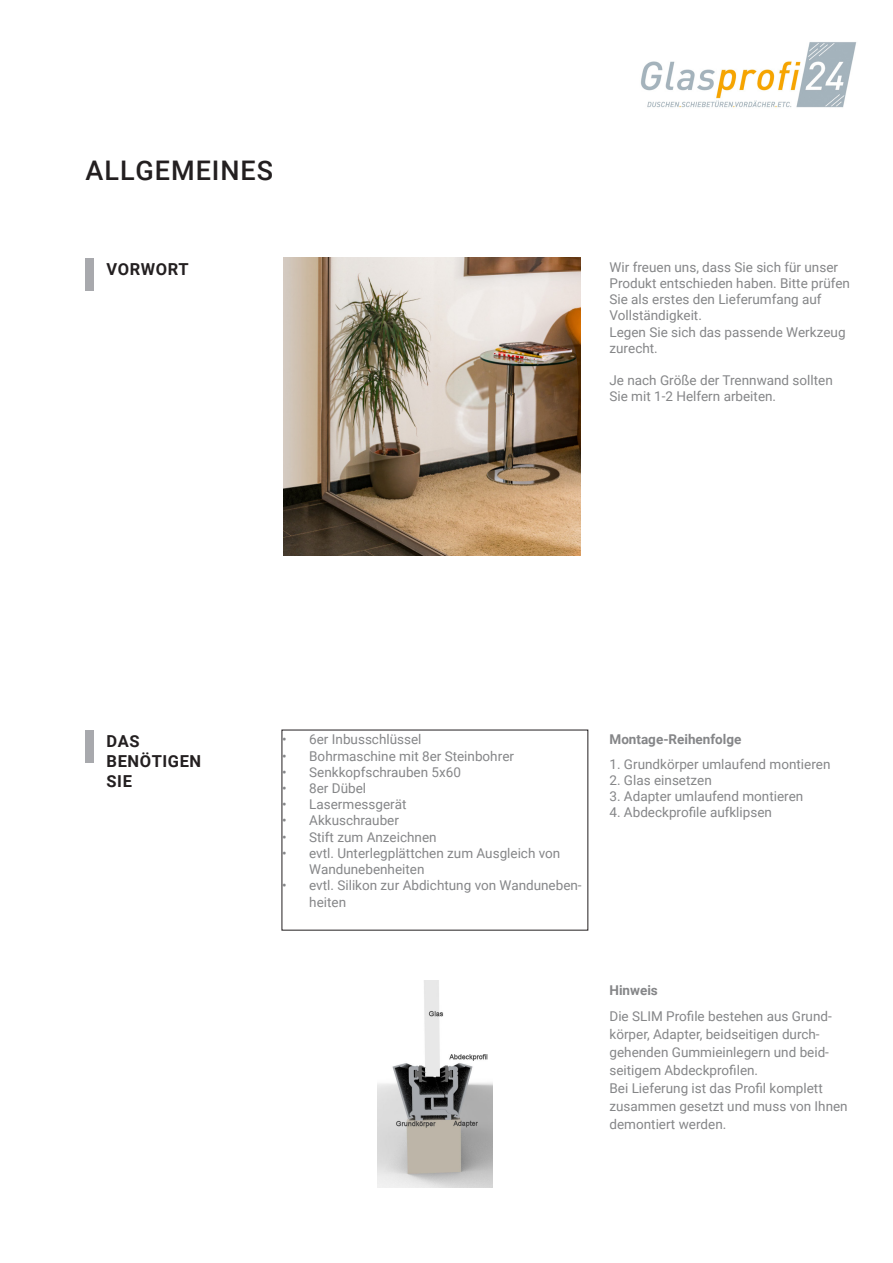
<style>
.page{position:relative;width:893px;height:1263px;background:#fff}
.page>*{position:absolute;margin:0;border:0;box-sizing:border-box;transform-origin:0 0}
.Headline{font:500 27px "Roboto";letter-spacing:.035em;color:#231f20}
.Randbemerkung{font:700 16.5px/19.8px "Roboto";letter-spacing:.035em;color:#231f20}
.Grundschrift{font:13.5px/16.2px "Roboto";color:#858688}
.Bildbeschreibung_Sub{font:700 13.5px "Roboto";color:#858688}
.Grundschrift-2{font:700 13.5px "Roboto";color:#858688}
</style>
<div class="page">
<img style="left:641px;top:42px;width:216px;height:66px">
<div style="left:85px;top:258px;width:9px;height:32px;background:#a8a9ad"></div>
<div style="left:85px;top:730px;width:9px;height:32px;background:#a8a9ad"></div>
<img style="left:283px;top:258px;width:298px;height:297px">
<img style="left:377px;top:981px;width:116px;height:206px">
<p class="Headline" style="left:86px;top:151px;width:189px">ALLGEMEINES</p>
<p class="Randbemerkung" style="left:107px;top:259px;width:84px">VORWORT</p>
<p class="Grundschrift" style="left:609px;top:258px;width:242px">Wir freuen uns, dass Sie sich für unser Produkt entschieden haben. Bitte prüfen Sie als erstes den Lieferumfang auf Vollständigkeit.</p>
<p class="Grundschrift" style="left:609px;top:323px;width:238px">Legen Sie sich das passende Werkzeug zurecht.</p>
<p class="Grundschrift" style="left:609px;top:372px;width:225px">Je nach Größe der Trennwand sollten<br>Sie mit 1-2 Helfern arbeiten.</p>
<p class="Randbemerkung" style="left:107px;top:731px;width:35px">DAS</p>
<p class="Randbemerkung" style="left:107px;top:750px;width:96px">BENÖTIGEN<br>SIE</p>
<p class="Grundschrift" style="left:282px;top:731px;width:141px">• 6er Inbusschlüssel</p>
<p class="Grundschrift" style="left:282px;top:747px;width:233px">• Bohrmaschine mit 8er Steinbohrer</p>
<p class="Grundschrift" style="left:282px;top:763px;width:180px">• Senkkopfschrauben 5x60</p>
<p class="Grundschrift" style="left:282px;top:780px;width:85px">• 8er Dübel</p>
<p class="Grundschrift" style="left:282px;top:796px;width:126px">• Lasermessgerät</p>
<p class="Grundschrift" style="left:282px;top:812px;width:118px">• Akkuschrauber</p>
<p class="Grundschrift" style="left:282px;top:828px;width:156px">• Stift zum Anzeichnen</p>
<p class="Grundschrift" style="left:309px;top:844px;width:253px;text-indent:-27px">• evtl. Unterlegplättchen zum Ausgleich von<br>Wandunebenheiten</p>
<p class="Grundschrift" style="left:309px;top:877px;width:274px;text-indent:-27px">• evtl. Silikon zur Abdichtung von Wanduneben&shy;heiten</p>
<p class="Bildbeschreibung_Sub" style="left:609px;top:730px;width:134px">Montage-Reihenfolge</p>
<p class="Grundschrift" style="left:609px;top:755px;width:223px">1. Grundkörper umlaufend montieren</p>
<p class="Grundschrift" style="left:609px;top:771px;width:104px">2. Glas einsetzen</p>
<p class="Grundschrift" style="left:609px;top:787px;width:195px">3. Adapter umlaufend montieren</p>
<p class="Grundschrift" style="left:609px;top:804px;width:164px">4. Abdeckprofile aufklipsen</p>
<p class="Grundschrift-2" style="left:609px;top:980px;width:50px">Hinweis</p>
<p class="Grundschrift" style="left:609px;top:1007px;width:240px;line-height:18px">Die SLIM Profile bestehen aus Grund&shy;körper, Adapter, beidseitigen durch&shy;gehenden Gummieinlegern und beid&shy;seitigem Abdeckprofilen.<br>Bei Lieferung ist das Profil komplett zusammen gesetzt und muss von Ihnen demontiert werden.</p>
</div>
